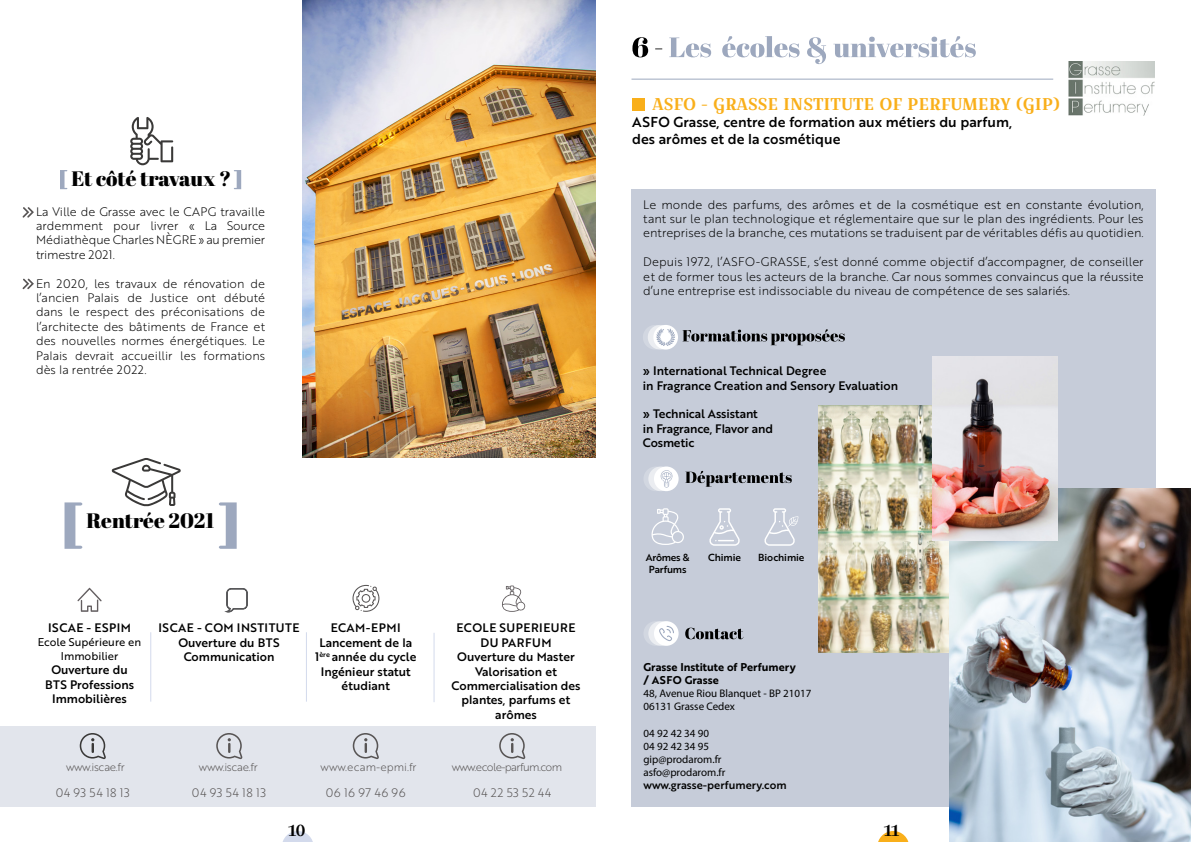
<style>
.page{position:relative;width:1191px;height:842px;background:#fff}
.page>*{position:absolute;margin:0;border:0;box-sizing:border-box;transform-origin:0 0}
.t1{font:20.9px "Abril Fatface";color:#000}
.t2{font:17px "Croissant One";color:#f9af1a}
.t3{font:16px "Croissant One";color:#000}
.t4{font:14px/16.8px "Brother 1816 Medium";color:#000}
.t5{font:12px/14.4px "Brother 1816 Light";color:#000;text-align:justify}
.t6{font:12px/14.4px "Brother 1816 Medium";color:#000;text-align:center}
.t7{font:12px "Brother 1816 Light";letter-spacing:.04em;color:#585555}
.t8{font:12px "Brother 1816 Medium";letter-spacing:.04em;color:#000}
.t9{font:11px/13.2px "Myriad Pro";color:#000}
.t10{font:11px/13.2px "Brother 1816 Bold";color:#000}
.t11{font:11px/14.4px "Brother 1816 Regular";color:#000;text-align:center}
.t12{font:11px "Brother 1816 Light";letter-spacing:-.03em;color:#585555}
.t13{font:11px "Brother 1816 Medium";color:#000}
.t14{font:11px "Brother 1816 Light";letter-spacing:-.06em;color:#585555}
.t15{font:11px "Brother 1816 Light";color:#585555}
.t16{font:10px "Brother 1816 Medium";letter-spacing:-.01em;color:#000}
</style>
<div class="page">
<div style="left:631px;top:189px;width:524px;height:617px;background:#c6ccd9"></div>
<div style="left:0;top:726px;width:595px;height:80px;background:#e2e5ec"></div>
<div style="left:632px;top:98px;width:12px;height:12px;background:#f9af1a"></div>
<svg style="left:23px;top:207px;width:11px;height:11px"></svg>
<svg style="left:130px;top:117px;width:43px;height:48px"></svg>
<svg style="left:60px;top:170px;width:7px;height:19px"></svg>
<svg style="left:234px;top:170px;width:7px;height:19px"></svg>
<svg style="left:111px;top:458px;width:70px;height:48px"></svg>
<svg style="left:65px;top:502px;width:17px;height:47px"></svg>
<svg style="left:219px;top:502px;width:18px;height:47px"></svg>
<hr style="left:433px;top:633px;width:1px;height:69px;background:#d3daec">
<svg style="left:80px;top:733px;width:26px;height:26px"></svg>
<svg style="left:216px;top:733px;width:26px;height:26px"></svg>
<svg style="left:353px;top:733px;width:26px;height:26px"></svg>
<svg style="left:499px;top:733px;width:26px;height:26px"></svg>
<svg style="left:352px;top:585px;width:27px;height:27px"></svg>
<svg style="left:283px;top:831px;width:30px;height:11px"></svg>
<svg style="left:669px;top:36px;width:306px;height:28px"></svg>
<svg style="left:632px;top:37px;width:30px;height:20px"></svg>
<img style="left:1068px;top:61px;width:86px;height:54px">
<hr style="left:631px;top:79px;width:422px;height:1px;background:#9da8be">
<svg style="left:643px;top:325px;width:24px;height:25px"></svg>
<div style="left:653px;top:325px;width:25px;height:25px;background:#fff;border-radius:50%"></div>
<svg style="left:656px;top:328px;width:19px;height:18px"></svg>
<svg style="left:682px;top:329px;width:163px;height:16px"></svg>
<svg style="left:643px;top:466px;width:25px;height:25px"></svg>
<div style="left:654px;top:466px;width:24px;height:25px;background:#fff;border-radius:50%"></div>
<svg style="left:660px;top:470px;width:12px;height:17px"></svg>
<svg style="left:685px;top:471px;width:107px;height:16px"></svg>
<svg style="left:709px;top:508px;width:31px;height:38px"></svg>
<svg style="left:764px;top:508px;width:34px;height:38px"></svg>
<svg style="left:651px;top:508px;width:33px;height:37px"></svg>
<div style="left:648px;top:621px;width:25px;height:25px;background:#e0e3ea;border-radius:50%"></div>
<svg style="left:643px;top:621px;width:25px;height:25px"></svg>
<div style="left:654px;top:621px;width:24px;height:25px;background:#fff;border-radius:50%"></div>
<svg style="left:659px;top:626px;width:15px;height:15px"></svg>
<svg style="left:685px;top:628px;width:58px;height:11px"></svg>
<svg style="left:878px;top:831px;width:31px;height:11px"></svg>
<svg style="left:23px;top:279px;width:11px;height:10px"></svg>
<hr style="left:306px;top:632px;width:1px;height:70px;background:#d3daec">
<hr style="left:150px;top:632px;width:1px;height:70px;background:#d3daec">
<img style="left:303px;top:0;width:292px;height:458px">
<img style="left:818px;top:406px;width:132px;height:246px">
<img style="left:950px;top:488px;width:241px;height:354px">
<img style="left:933px;top:357px;width:124px;height:183px">
<svg style="left:77px;top:588px;width:25px;height:24px"></svg>
<svg style="left:502px;top:585px;width:23px;height:27px"></svg>
<svg style="left:224px;top:588px;width:24px;height:25px"></svg>
<h1 class="t1" style="left:72px;top:164px;width:161px">Et côté travaux ?</h1>
<p class="t5" style="left:36px;top:204px;width:231px">La Ville de Grasse avec le CAPG travaille ardemment pour livrer « La Source Médiathèque Charles NÈGRE » au premier trimestre 2021.</p>
<p class="t5" style="left:36px;top:276px;width:231px">En 2020, les travaux de rénovation de l’ancien Palais de Justice ont débuté dans le respect des préconisations de l’architecte des bâtiments de France et des nouvelles normes énergétiques. Le Palais devrait accueillir les formations dès la rentrée 2022.</p>
<h1 class="t1" style="left:86px;top:506px;width:129px">Rentrée 2021</h1>
<p class="t8" style="left:48px;top:619px;width:84px">ISCAE - ESPIM</p>
<p class="t11" style="left:38px;top:634px;width:105px">Ecole Supérieure en<br>Immobilier</p>
<p class="t6" style="left:45px;top:662px;width:91px">Ouverture du<br>BTS Professions<br>Immobilières</p>
<p class="t12" style="left:66px;top:759px;width:60px">www.iscae.fr</p>
<p class="t7" style="left:56px;top:784px;width:76px">04 93 54 18 13</p>
<p class="t6" style="left:158px;top:620px;width:142px">ISCAE - COM INSTITUTE<br>Ouverture du BTS<br>Communication</p>
<p class="t6" style="left:315px;top:620px;width:103px">ECAM-EPMI<br>Lancement de la<br>1<sup>ère</sup> année du cycle<br>Ingénieur statut étudiant</p>
<p class="t6" style="left:451px;top:620px;width:130px">ECOLE SUPERIEURE<br>DU PARFUM<br>Ouverture du Master<br>Valorisation et<br>Commercialisation des plantes, parfums et arômes</p>
<p class="t12" style="left:199px;top:759px;width:60px">www.iscae.fr</p>
<p class="t7" style="left:192px;top:784px;width:76px">04 93 54 18 13</p>
<h3 class="t3" style="left:288px;top:819px;width:18px">10</h3>
<p class="t15" style="left:320px;top:759px;width:98px">www.ecam-epmi.fr</p>
<p class="t14" style="left:452px;top:759px;width:112px">www.ecole-parfum.com</p>
<p class="t7" style="left:326px;top:784px;width:81px">06 16 97 46 96</p>
<p class="t7" style="left:473px;top:784px;width:80px">04 22 53 52 44</p>
<h2 class="t2" style="left:652px;top:92px;width:409px">ASFO - GRASSE INSTITUTE OF PERFUMERY (GIP)</h2>
<p class="t4" style="left:632px;top:113px;width:381px">ASFO Grasse, centre de formation aux métiers du parfum, des arômes et de la cosmétique</p>
<p class="t5" style="left:643px;top:197px;width:502px">Le monde des parfums, des arômes et de la cosmétique est en constante évolution, tant sur le plan technologique et réglementaire que sur le plan des ingrédients. Pour les entreprises de la branche, ces mutations se traduisent par de véritables défis au quotidien.</p>
<p class="t5" style="left:643px;top:254px;width:502px">Depuis 1972, l’ASFO-GRASSE, s’est donné comme objectif d’accompagner, de conseiller et de former tous les acteurs de la branche. Car nous sommes convaincus que la réussite d’une entreprise est indissociable du niveau de compétence de ses salariés.</p>
<p class="t6" style="left:643px;top:363px;width:257px;text-align:left">» International Technical Degree<br>in Fragrance Creation and Sensory Evaluation</p>
<p class="t6" style="left:643px;top:406px;width:132px;text-align:left">» Technical Assistant<br>in Fragrance, Flavor and<br>Cosmetic</p>
<p class="t16" style="left:646px;top:550px;width:45px">Arômes &amp;</p>
<p class="t16" style="left:708px;top:550px;width:34px">Chimie</p>
<p class="t16" style="left:758px;top:550px;width:48px">Biochimie</p>
<p class="t16" style="left:649px;top:562px;width:39px">Parfums</p>
<p class="t10" style="left:643px;top:660px;width:154px">Grasse Institute of Perfumery / ASFO Grasse</p>
<p class="t9" style="left:643px;top:686px;width:169px">48, Avenue Riou Blanquet - BP 21017<br>06131 Grasse Cedex</p>
<p class="t9" style="left:643px;top:726px;width:83px">04 92 42 34 90<br>04 92 42 34 95 gip@prodarom.fr asfo@prodarom.fr</p>
<p class="t13" style="left:643px;top:777px;width:145px">www.grasse-perfumery.com</p>
<h3 class="t3" style="left:884px;top:819px;width:17px">11</h3>
</div>
